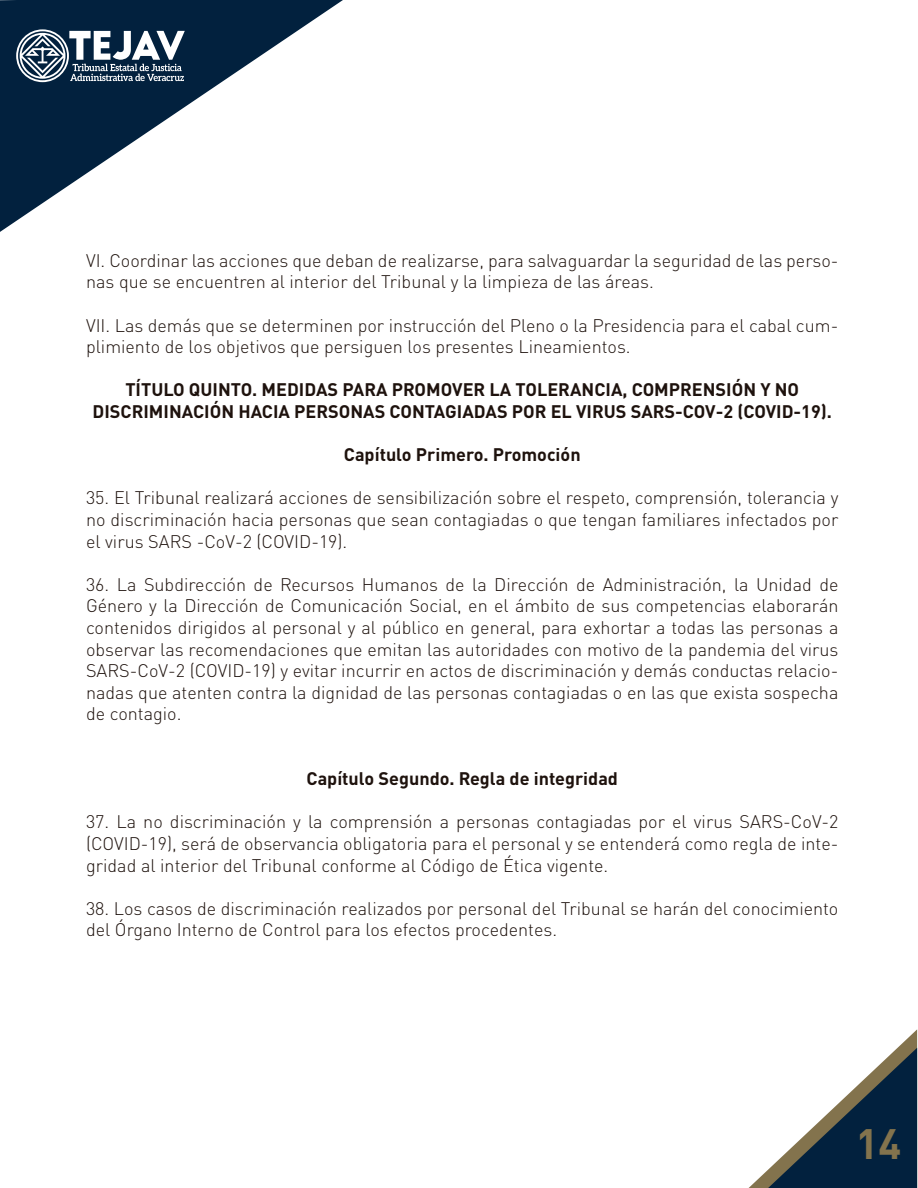
<style>
.page{position:relative;width:918px;height:1188px;background:#fff}
.page>*{position:absolute;margin:0;border:0;box-sizing:border-box;transform-origin:0 0}
.t1{font:700 42px "DIN Pro";color:#83734d}
.t2{font:300 18px/21.6px "DIN Pro";color:#1e120d}
.t3{font:700 18px/21.6px "DIN Pro";color:#1e120d;text-align:center}
</style>
<div class="page">
<svg style="left:749px;top:1029px;width:168px;height:159px"></svg>
<svg style="left:0;top:0;width:343px;height:232px"></svg>
<svg style="left:16px;top:29px;width:169px;height:53px"></svg>
<p class="t2" style="left:86px;top:248px;width:754px">VI. Coordinar las acciones que deban de realizarse, para salvaguardar la seguridad de las perso&shy;nas que se encuentren al interior del Tribunal y la limpieza de las áreas.</p>
<p class="t2" style="left:86px;top:313px;width:754px">VII. Las demás que se determinen por instrucción del Pleno o la Presidencia para el cabal cum&shy;plimiento de los objetivos que persiguen los presentes Lineamientos.</p>
<p class="t3" style="left:93px;top:377px;width:741px">TÍTULO QUINTO. MEDIDAS PARA PROMOVER LA TOLERANCIA, COMPRENSIÓN Y NO<br>DISCRIMINACIÓN HACIA PERSONAS CONTAGIADAS POR EL VIRUS SARS-COV-2 (COVID-19).</p>
<p class="t3" style="left:344px;top:442px;width:238px">Capítulo Primero. Promoción</p>
<p class="t2" style="left:86px;top:486px;width:754px;text-align:justify">35. El Tribunal realizará acciones de sensibilización sobre el respeto, comprensión, tolerancia y no discriminación hacia personas que sean contagiadas o que tengan familiares infectados por el virus SARS -CoV-2 (COVID-19).</p>
<p class="t2" style="left:86px;top:572px;width:754px;text-align:justify">36. La Subdirección de Recursos Humanos de la Dirección de Administración, la Unidad de Género y la Dirección de Comunicación Social, en el ámbito de sus competencias elaborarán contenidos dirigidos al personal y al público en general, para exhortar a todas las personas a observar las recomendaciones que emitan las autoridades con motivo de la pandemia del virus SARS-CoV-2 (COVID-19) y evitar incurrir en actos de discriminación y demás conductas relacio&shy;nadas que atenten contra la dignidad de las personas contagiadas o en las que exista sospecha de contagio.</p>
<p class="t3" style="left:307px;top:766px;width:313px">Capítulo Segundo. Regla de integridad</p>
<p class="t2" style="left:86px;top:810px;width:754px;text-align:justify">37. La no discriminación y la comprensión a personas contagiadas por el virus SARS-CoV-2 (COVID-19), será de observancia obligatoria para el personal y se entenderá como regla de inte&shy;gridad al interior del Tribunal conforme al Código de Ética vigente.</p>
<p class="t2" style="left:86px;top:896px;width:754px">38. Los casos de discriminación realizados por personal del Tribunal se harán del conocimiento del Órgano Interno de Control para los efectos procedentes.</p>
<h1 class="t1" style="left:856px;top:1108px;width:47px">14</h1>
</div>
